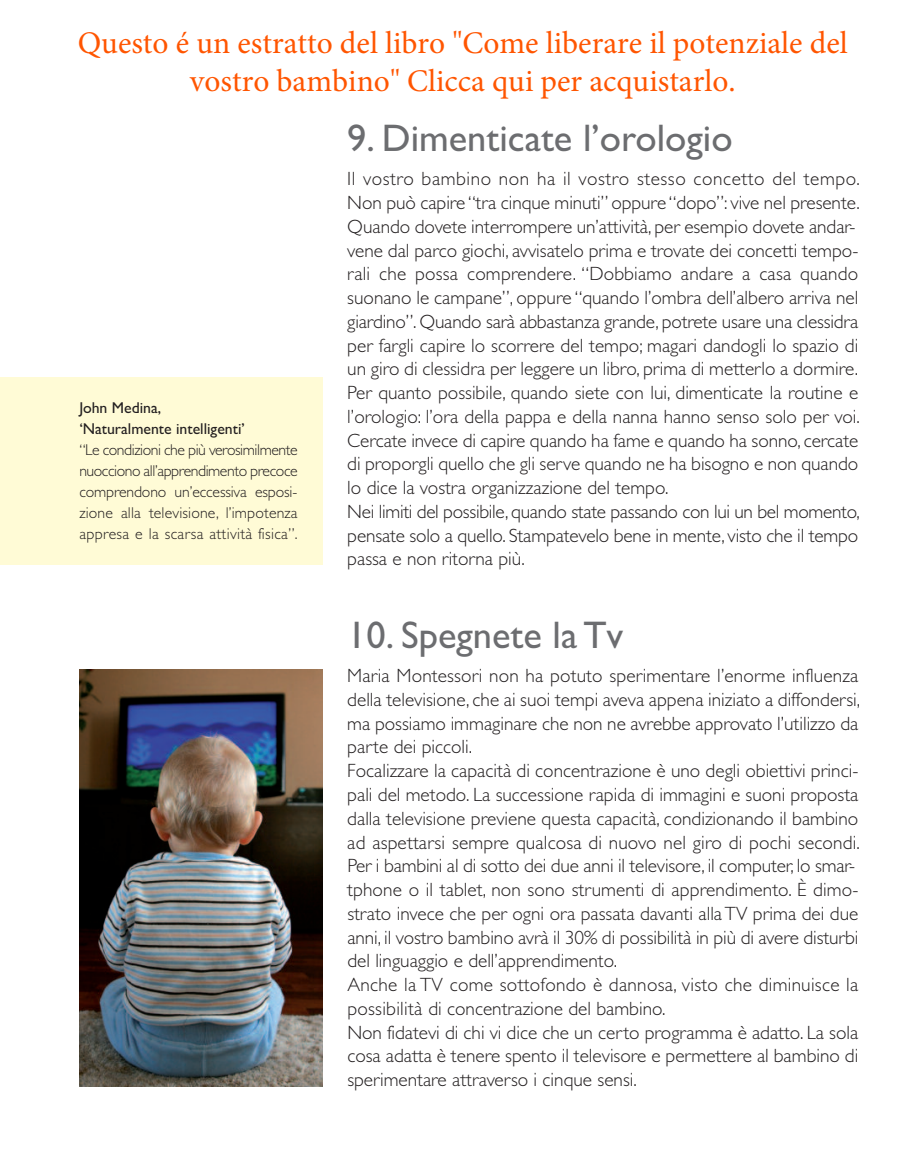
<style>
.page{position:relative;width:908px;height:1166px;background:#fff}
.page>*{position:absolute;margin:0;border:0;box-sizing:border-box;transform-origin:0 0}
.t1{font:38.5px "Gill Sans";color:#6c6d70}
.t2{font:31.5px/37.8px "Minion Pro";color:#f50;text-align:center}
.t3{font:300 19.25px/23.8px "Gill Sans";color:#231f20}
.t4{font:300 15.75px/21px "Gill Sans";letter-spacing:.02em;color:#231f20;text-align:justify}
.t5{font:15.75px/21px "Gill Sans";color:#231f20}
</style>
<div class="page">
<div style="left:0;top:377px;width:322px;height:188px;background:#fffbd6"></div>
<img style="left:79px;top:670px;width:243px;height:416px">
<h2 class="t2" style="left:78px;top:25px;width:771px">Questo é un estratto del libro "Come liberare il potenziale del vostro bambino" Clicca qui per acquistarlo.</h2>
<p class="t5" style="left:79px;top:397px;width:167px">John Medina, ‘Naturalmente intelligenti’</p>
<p class="t4" style="left:79px;top:441px;width:220px">“Le condizioni che più verosimilmente nuocciono all’apprendimento precoce comprendono un’eccessiva esposi&shy;zione alla televisione, l’impotenza appresa e la scarsa attività fisica”.</p>
<h1 class="t1" style="left:347px;top:115px;width:387px">9. Dimenticate l’orologio</h1>
<p class="t3" style="left:347px;top:169px;width:514px">Il vostro bambino non ha il vostro stesso concetto del tempo.<br>Non può capire “tra cinque minuti” oppure “dopo”: vive nel presente.<br>Quando dovete interrompere un’attività, per esempio dovete andar&shy;vene dal parco giochi, avvisatelo prima e trovate dei concetti tempo&shy;rali che possa comprendere. “Dobbiamo andare a casa quando suonano le campane”, oppure “quando l’ombra dell’albero arriva nel giardino”. Quando sarà abbastanza grande, potrete usare una clessidra per fargli capire lo scorrere del tempo; magari dandogli lo spazio di un giro di clessidra per leggere un libro, prima di metterlo a dormire.<br>Per quanto possibile, quando siete con lui, dimenticate la routine e l’orologio: l’ora della pappa e della nanna hanno senso solo per voi.<br>Cercate invece di capire quando ha fame e quando ha sonno, cercate di proporgli quello che gli serve quando ne ha bisogno e non quando lo dice la vostra organizzazione del tempo.<br>Nei limiti del possibile, quando state passando con lui un bel momento, pensate solo a quello. Stampatevelo bene in mente, visto che il tempo passa e non ritorna più.</p>
<h1 class="t1" style="left:347px;top:612px;width:278px">10. Spegnete la Tv</h1>
<p class="t3" style="left:347px;top:665px;width:514px">Maria Montessori non ha potuto sperimentare l’enorme influenza della televisione, che ai suoi tempi aveva appena iniziato a diffondersi, ma possiamo immaginare che non ne avrebbe approvato l’utilizzo da parte dei piccoli.<br>Focalizzare la capacità di concentrazione è uno degli obiettivi princi&shy;pali del metodo. La successione rapida di immagini e suoni proposta dalla televisione previene questa capacità, condizionando il bambino ad aspettarsi sempre qualcosa di nuovo nel giro di pochi secondi.<br>Per i bambini al di sotto dei due anni il televisore, il computer, lo smar&shy;tphone o il tablet, non sono strumenti di apprendimento. È dimo&shy;strato invece che per ogni ora passata davanti alla TV prima dei due anni, il vostro bambino avrà il 30% di possibilità in più di avere disturbi del linguaggio e dell’apprendimento.<br>Anche la TV come sottofondo è dannosa, visto che diminuisce la possibilità di concentrazione del bambino.<br>Non fidatevi di chi vi dice che un certo programma è adatto. La sola cosa adatta è tenere spento il televisore e permettere al bambino di sperimentare attraverso i cinque sensi.</p>
</div>
